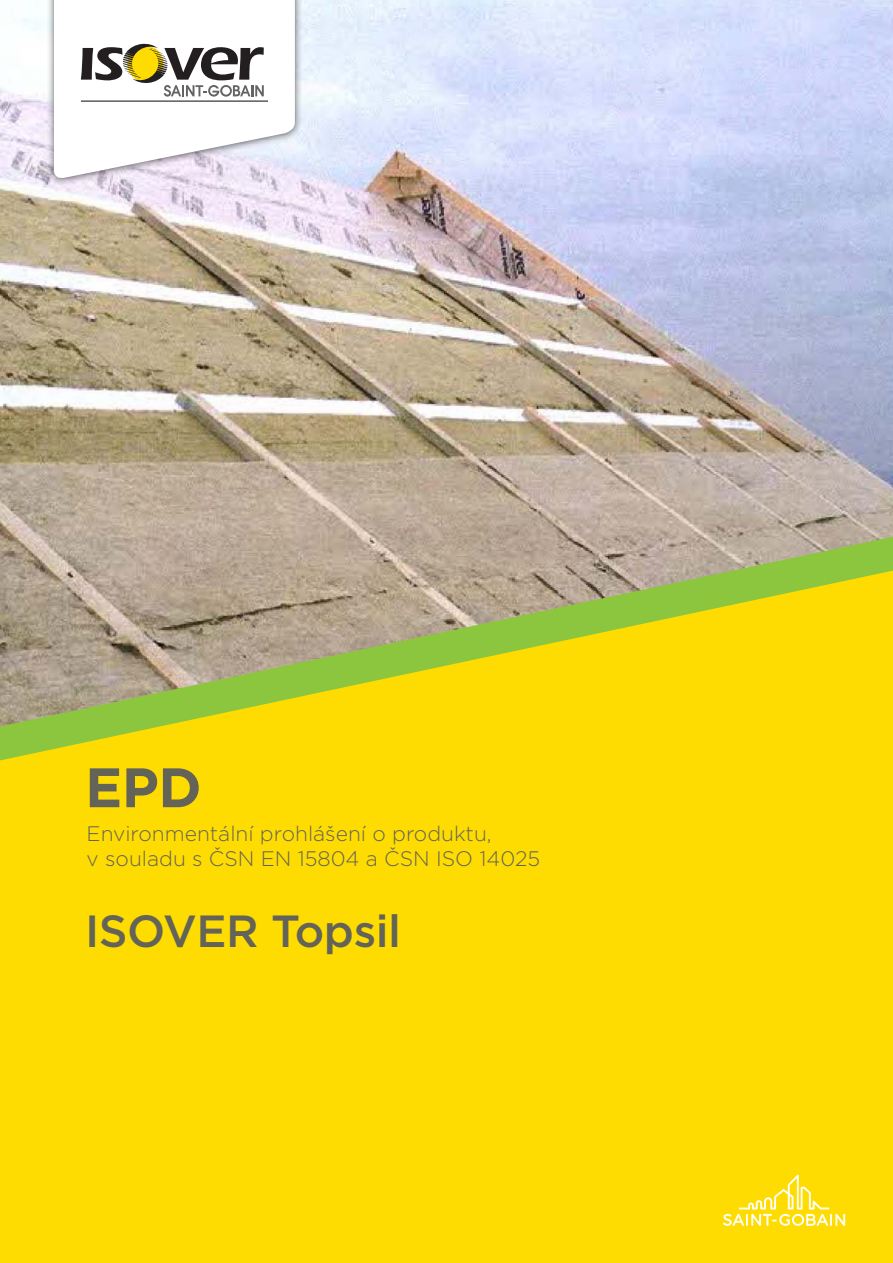
<style>
.page{position:relative;width:893px;height:1263px;background:#fff}
.page>*{position:absolute;margin:0;border:0;box-sizing:border-box;transform-origin:0 0}
.t1{font:700 55.5px "Gotham";color:#636358}
.t2{font:500 45px "Gotham";letter-spacing:-.01em;color:#636358}
.t3{font:300 21px/25.2px "Gotham";color:#636358}
</style>
<div class="page">
<img style="left:0;top:0;width:893px;height:537px">
<div style="left:0;top:760px;width:893px;height:503px;background:#ffdc01"></div>
<svg style="left:0;top:537px;width:893px;height:223px;background:#cdc046"></svg>
<div style="left:46px;top:0;width:256px;height:186px;background:#231f20;opacity:.75"></div>
<svg style="left:54px;top:0;width:241px;height:180px"></svg>
<svg style="left:723px;top:1175px;width:122px;height:51px;background:#ffe12c"></svg>
<h1 class="t1" style="left:85px;top:751px;width:118px">EPD</h1>
<p class="t3" style="left:87px;top:820px;width:455px">Environmentální prohlášení o produktu,<br>v souladu s ČSN EN 15804 a ČSN ISO 14025</p>
<h2 class="t2" style="left:85px;top:902px;width:317px">ISOVER Topsil</h2>
</div>
